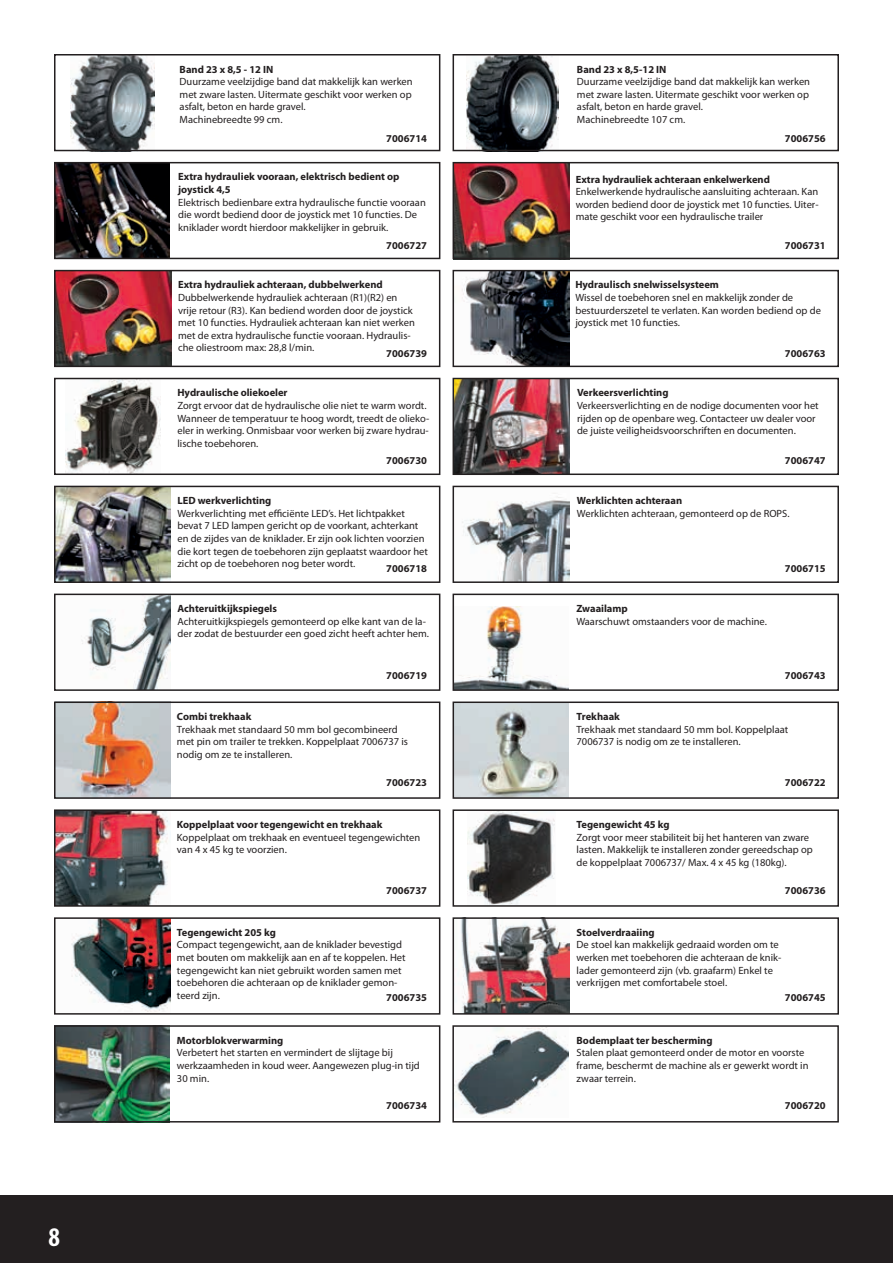
<style>
.page{position:relative;width:893px;height:1263px;background:#fff}
.page>*{position:absolute;margin:0;border:0;box-sizing:border-box;transform-origin:0 0}
.t1{font:700 condensed 27px "Myriad Pro";color:#fff}
.t2{font:10.5px/12.6px "Myriad Pro";color:#231f20}
.t3{font:700 10.5px/12.6px "Myriad Pro";color:#231f20}
</style>
<div class="page">
<div style="left:0;top:1196px;width:893px;height:67px;background:#231f20"></div>
<img style="left:57px;top:165px;width:113px;height:91px">
<div style="left:54px;top:162px;width:386px;height:97px;border:2px solid #231f20"></div>
<img style="left:467px;top:57px;width:92px;height:91px">
<div style="left:453px;top:54px;width:386px;height:97px;border:2px solid #231f20"></div>
<img style="left:70px;top:57px;width:85px;height:91px">
<div style="left:54px;top:54px;width:386px;height:97px;border:2px solid #231f20"></div>
<img style="left:456px;top:165px;width:113px;height:91px">
<div style="left:453px;top:162px;width:386px;height:97px;border:2px solid #231f20"></div>
<img style="left:66px;top:381px;width:94px;height:91px">
<div style="left:54px;top:378px;width:386px;height:97px;border:2px solid #231f20"></div>
<img style="left:462px;top:273px;width:107px;height:91px">
<div style="left:453px;top:270px;width:386px;height:97px;border:2px solid #231f20"></div>
<img style="left:57px;top:273px;width:115px;height:91px">
<div style="left:54px;top:270px;width:386px;height:97px;border:2px solid #231f20"></div>
<img style="left:81px;top:597px;width:90px;height:91px">
<div style="left:54px;top:594px;width:386px;height:97px;border:2px solid #231f20"></div>
<img style="left:462px;top:493px;width:107px;height:87px">
<div style="left:453px;top:486px;width:386px;height:97px;border:2px solid #231f20"></div>
<img style="left:456px;top:381px;width:113px;height:91px">
<img style="left:57px;top:489px;width:113px;height:91px">
<div style="left:54px;top:486px;width:386px;height:97px;border:2px solid #231f20"></div>
<div style="left:453px;top:378px;width:386px;height:97px;border:2px solid #231f20"></div>
<img style="left:456px;top:606px;width:113px;height:82px">
<div style="left:453px;top:594px;width:386px;height:97px;border:2px solid #231f20"></div>
<img style="left:456px;top:704px;width:112px;height:92px">
<img style="left:57px;top:704px;width:114px;height:92px">
<img style="left:57px;top:1028px;width:112px;height:91px">
<div style="left:54px;top:701px;width:386px;height:98px;border:2px solid #231f20"></div>
<div style="left:54px;top:1025px;width:386px;height:97px;border:2px solid #231f20"></div>
<div style="left:453px;top:701px;width:386px;height:98px;border:2px solid #231f20"></div>
<img style="left:455px;top:1028px;width:113px;height:90px">
<div style="left:452px;top:1025px;width:387px;height:97px;border:2px solid #231f20"></div>
<img style="left:461px;top:920px;width:108px;height:92px">
<img style="left:71px;top:920px;width:99px;height:92px">
<div style="left:54px;top:917px;width:386px;height:98px;border:2px solid #231f20"></div>
<div style="left:453px;top:917px;width:386px;height:98px;border:2px solid #231f20"></div>
<img style="left:57px;top:812px;width:113px;height:92px">
<img style="left:468px;top:812px;width:87px;height:92px">
<div style="left:453px;top:809px;width:386px;height:98px;border:2px solid #231f20"></div>
<div style="left:54px;top:809px;width:386px;height:98px;border:2px solid #231f20"></div>
<h1 class="t1" style="left:48px;top:1220px;width:13px">8</h1>
<p class="t3" style="left:180px;top:62px;width:95px">Band 23 x 8,5 - 12 IN</p>
<p class="t2" style="left:180px;top:75px;width:235px">Duurzame veelzijdige band dat makkelijk kan werken met zware lasten. Uitermate geschikt voor werken op asfalt, beton en harde gravel.<br>Machinebreedte 99 cm.</p>
<p class="t3" style="left:577px;top:62px;width:91px">Band 23 x 8,5-12 IN</p>
<p class="t2" style="left:577px;top:75px;width:235px">Duurzame veelzijdige band dat makkelijk kan werken met zware lasten. Uitermate geschikt voor werken op asfalt, beton en harde gravel.<br>Machinebreedte 107 cm.</p>
<p class="t3" style="left:386px;top:132px;width:42px">7006714</p>
<p class="t3" style="left:785px;top:132px;width:42px">7006756</p>
<p class="t3" style="left:178px;top:170px;width:223px">Extra hydrauliek vooraan, elektrisch bedient op joystick 4,5</p>
<p class="t2" style="left:178px;top:196px;width:249px">Elektrisch bedienbare extra hydraulische functie vooraan die wordt bediend door de joystick met 10 functies. De kniklader wordt hierdoor makkelijker in gebruik.</p>
<p class="t3" style="left:576px;top:172px;width:196px">Extra hydrauliek achteraan enkelwerkend</p>
<p class="t2" style="left:576px;top:185px;width:244px;text-align:justify">Enkelwerkende hydraulische aansluiting achteraan. Kan worden bediend door de joystick met 10 functies. Uiter&shy;mate geschikt voor een hydraulische trailer</p>
<p class="t3" style="left:386px;top:239px;width:42px">7006727</p>
<p class="t3" style="left:785px;top:239px;width:42px">7006731</p>
<p class="t3" style="left:575px;top:278px;width:145px">Hydraulisch snelwisselsysteem</p>
<p class="t2" style="left:575px;top:291px;width:247px">Wissel de toebehoren snel en makkelijk zonder de bestuurderszetel te verlaten. Kan worden bediend op de joystick met 10 functies.</p>
<p class="t3" style="left:178px;top:278px;width:206px">Extra hydrauliek achteraan, dubbelwerkend</p>
<p class="t2" style="left:178px;top:291px;width:238px">Dubbelwerkende hydrauliek achteraan (R1)(R2) en vrije retour (R3). Kan bediend worden door de joystick met 10 functies. Hydrauliek achteraan kan niet werken met de extra hydraulische functie vooraan. Hydraulis&shy;che oliestroom max: 28,8 l/min.</p>
<p class="t3" style="left:386px;top:347px;width:42px">7006739</p>
<p class="t3" style="left:785px;top:347px;width:42px">7006763</p>
<p class="t3" style="left:177px;top:386px;width:112px">Hydraulische oliekoeler</p>
<p class="t2" style="left:177px;top:399px;width:253px">Zorgt ervoor dat de hydraulische olie niet te warm wordt.<br>Wanneer de temperatuur te hoog wordt, treedt de olieko&shy;eler in werking. Onmisbaar voor werken bij zware hydrau&shy;lische toebehoren.</p>
<p class="t3" style="left:577px;top:386px;width:93px">Verkeersverlichting</p>
<p class="t2" style="left:577px;top:399px;width:243px">Verkeersverlichting en de nodige documenten voor het rijden op de openbare weg. Contacteer uw dealer voor de juiste veiligheidsvoorschriften en documenten.</p>
<p class="t3" style="left:386px;top:454px;width:42px">7006730</p>
<p class="t3" style="left:785px;top:454px;width:42px">7006747</p>
<p class="t3" style="left:177px;top:494px;width:95px">LED werkverlichting</p>
<p class="t2" style="left:177px;top:507px;width:252px">Werkverlichting met efficiënte LED’s. Het lichtpakket bevat 7 LED lampen gericht op de voorkant, achterkant en de zijdes van de kniklader. Er zijn ook lichten voorzien die kort tegen de toebehoren zijn geplaatst waardoor het zicht op de toebehoren nog beter wordt.</p>
<p class="t3" style="left:386px;top:561px;width:42px">7006718</p>
<p class="t3" style="left:577px;top:494px;width:107px">Werklichten achteraan</p>
<p class="t2" style="left:577px;top:507px;width:214px">Werklichten achteraan, gemonteerd op de ROPS.</p>
<p class="t3" style="left:785px;top:561px;width:42px">7006715</p>
<p class="t3" style="left:177px;top:602px;width:101px">Achteruitkijkspiegels</p>
<p class="t2" style="left:177px;top:615px;width:253px">Achteruitkijkspiegels gemonteerd op elke kant van de la&shy;der zodat de bestuurder een goed zicht heeft achter hem.</p>
<p class="t3" style="left:576px;top:602px;width:53px">Zwaailamp</p>
<p class="t2" style="left:576px;top:615px;width:192px">Waarschuwt omstaanders voor de machine.</p>
<p class="t3" style="left:386px;top:669px;width:42px">7006719</p>
<p class="t3" style="left:785px;top:669px;width:42px">7006743</p>
<p class="t3" style="left:177px;top:710px;width:76px">Combi trekhaak</p>
<p class="t2" style="left:177px;top:723px;width:233px">Trekhaak met standaard 50 mm bol gecombineerd met pin om trailer te trekken. Koppelplaat 7006737 is nodig om ze te installeren.</p>
<p class="t3" style="left:577px;top:710px;width:45px">Trekhaak</p>
<p class="t2" style="left:577px;top:723px;width:213px">Trekhaak met standaard 50 mm bol. Koppelplaat<br>7006737 is nodig om ze te installeren.</p>
<p class="t3" style="left:386px;top:776px;width:42px">7006723</p>
<p class="t3" style="left:785px;top:776px;width:42px">7006722</p>
<p class="t3" style="left:177px;top:818px;width:207px">Koppelplaat voor tegengewicht en trekhaak</p>
<p class="t2" style="left:177px;top:830px;width:245px">Koppelplaat om trekhaak en eventueel tegengewichten van 4 x 45 kg te voorzien.</p>
<p class="t3" style="left:577px;top:818px;width:95px">Tegengewicht 45 kg</p>
<p class="t2" style="left:577px;top:830px;width:238px">Zorgt voor meer stabiliteit bij het hanteren van zware lasten. Makkelijk te installeren zonder gereedschap op de koppelplaat 7006737/ Max. 4 x 45 kg (180kg).</p>
<p class="t3" style="left:386px;top:884px;width:42px">7006737</p>
<p class="t3" style="left:785px;top:884px;width:42px">7006736</p>
<p class="t3" style="left:577px;top:926px;width:80px">Stoelverdraaiing</p>
<p class="t2" style="left:577px;top:938px;width:206px">De stoel kan makkelijk gedraaid worden om te werken met toebehoren die achteraan de knik&shy;lader gemonteerd zijn (vb. graafarm) Enkel te verkrijgen met comfortabele stoel.</p>
<p class="t3" style="left:177px;top:926px;width:100px">Tegengewicht 205 kg</p>
<p class="t2" style="left:177px;top:938px;width:230px">Compact tegengewicht, aan de kniklader bevestigd met bouten om makkelijk aan en af te koppelen. Het tegengewicht kan niet gebruikt worden samen met toebehoren die achteraan op de kniklader gemon&shy;teerd zijn.</p>
<p class="t3" style="left:386px;top:991px;width:42px">7006735</p>
<p class="t3" style="left:785px;top:991px;width:42px">7006745</p>
<p class="t3" style="left:177px;top:1033px;width:108px">Motorblokverwarming</p>
<p class="t2" style="left:177px;top:1046px;width:244px">Verbetert het starten en vermindert de slijtage bij werkzaamheden in koud weer. Aangewezen plug-in tijd<br>30 min.</p>
<p class="t3" style="left:577px;top:1033px;width:137px">Bodemplaat ter bescherming</p>
<p class="t2" style="left:577px;top:1046px;width:233px">Stalen plaat gemonteerd onder de motor en voorste frame, beschermt de machine als er gewerkt wordt in zwaar terrein.</p>
<p class="t3" style="left:386px;top:1098px;width:42px">7006734</p>
<p class="t3" style="left:785px;top:1098px;width:42px">7006720</p>
</div>
